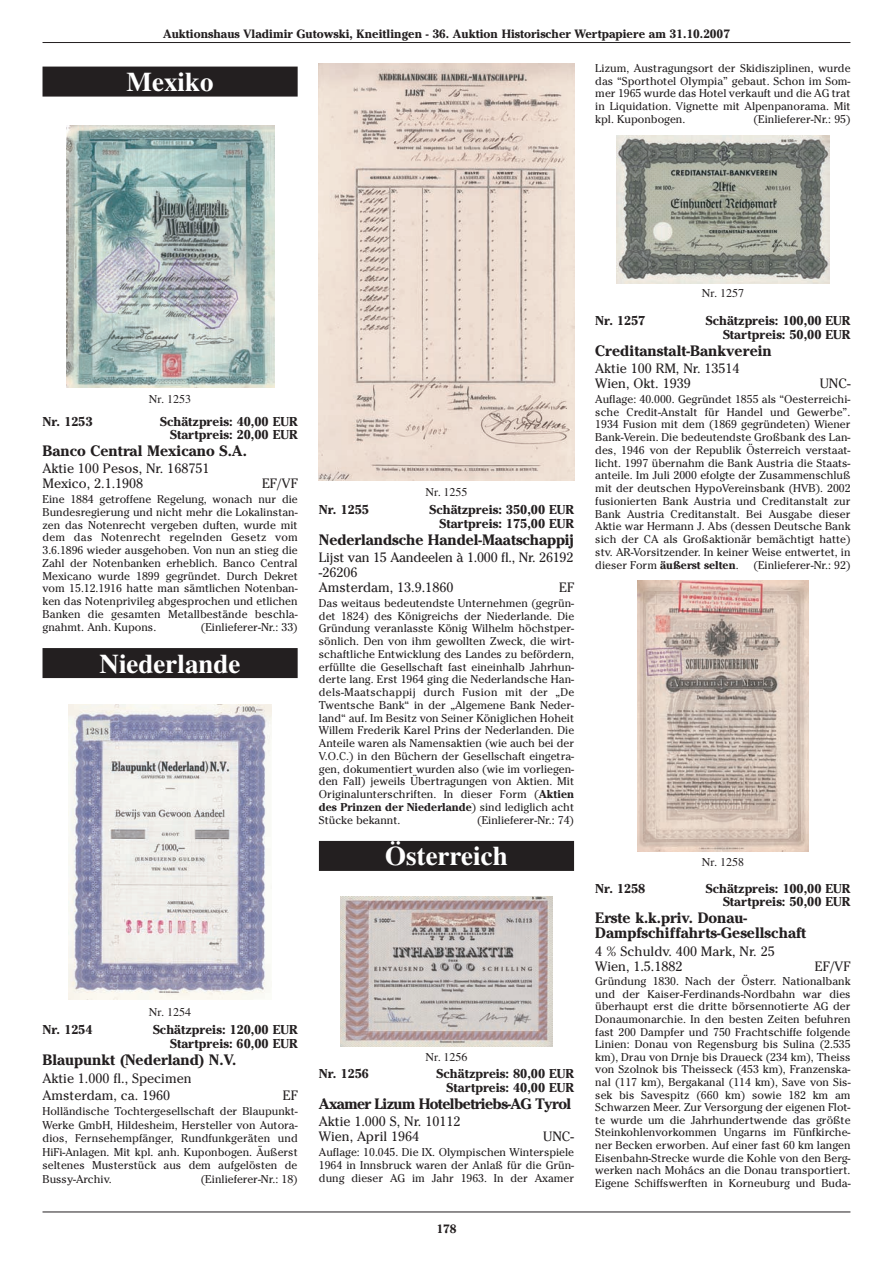
<style>
.page{position:relative;width:893px;height:1263px;background:#fff}
.page>*{position:absolute;margin:0;border:0;box-sizing:border-box;transform-origin:0 0}
.t1{font:700 27px "Times";color:#fff}
.t2{font:700 15px/15px "Cheltenham";color:#231f20}
.t3{font:700 15px "Cheltenham";letter-spacing:-.04em;color:#231f20}
.t4{font:13.5px/15px "Cheltenham";color:#231f20}
.t5{font:700 12.75px/13.5px "Cheltenham";color:#231f20;text-align:right}
.t6{font:700 12px "Cheltenham";color:#231f20}
.t7{font:12px "Times";color:#231f20}
.t8{font:11.25px/12.8px "Cheltenham";color:#231f20;text-align:justify}
.s1{font-weight:700}
</style>
<div class="page">
<div style="left:43px;top:67px;width:255px;height:30px;background:#231f20"></div>
<div style="left:43px;top:648px;width:255px;height:30px;background:#231f20"></div>
<div style="left:319px;top:841px;width:255px;height:30px;background:#231f20"></div>
<hr style="left:43px;top:42px;width:807px;height:1px;background:#231f20">
<hr style="left:43px;top:1211px;width:807px;height:1px;background:#231f20">
<img style="left:66px;top:125px;width:208px;height:262px">
<img style="left:69px;top:704px;width:202px;height:295px">
<img style="left:319px;top:64px;width:255px;height:416px">
<img style="left:341px;top:897px;width:211px;height:149px">
<img style="left:617px;top:135px;width:212px;height:148px">
<img style="left:637px;top:580px;width:172px;height:271px">
<p class="t6" style="left:163px;top:27px;width:568px">Auktionshaus Vladimir Gutowski, Kneitlingen - 36. Auktion Historischer Wertpapiere am 31.10.2007</p>
<h1 class="t1" style="left:127px;top:66px;width:88px">Mexiko</h1>
<p class="t8" style="left:595px;top:62px;width:257px">Lizum, Austragungsort der Skidisziplinen, wurde das “Sporthotel Olympia” gebaut. Schon im Som&shy;mer 1965 wurde das Hotel verkauft und die AG trat in Liquidation. Vignette mit Alpenpanorama. Mit kpl. Kuponbogen.</p>
<p class="t8" style="left:754px;top:113px;width:98px">(Einlieferer-Nr.: 95)</p>
<p class="t7" style="left:149px;top:392px;width:44px">Nr. 1253</p>
<p class="t5" style="left:43px;top:414px;width:52px">Nr. 1253</p>
<p class="t5" style="left:160px;top:414px;width:139px">Schätzpreis: 40,00 EUR<br>Startpreis: 20,00 EUR</p>
<h2 class="t2" style="left:43px;top:443px;width:206px">Banco Central Mexicano S.A.</h2>
<p class="t4" style="left:43px;top:461px;width:168px">Aktie 100 Pesos, Nr. 168751<br>Mexico, 2.1.1908</p>
<p class="t4" style="left:262px;top:476px;width:37px">EF/VF</p>
<p class="t8" style="left:43px;top:493px;width:257px">Eine 1884 getroffene Regelung, wonach nur die Bundesregierung und nicht mehr die Lokalinstan&shy;zen das Notenrecht vergeben duften, wurde mit dem das Notenrecht regelnden Gesetz vom 3.6.1896 wieder ausgehoben. Von nun an stieg die Zahl der Notenbanken erheblich. Banco Central Mexicano wurde 1899 gegründet. Durch Dekret vom 15.12.1916 hatte man sämtlichen Notenban&shy;ken das Notenprivileg abgesprochen und etlichen Banken die gesamten Metallbestände beschla&shy;gnahmt. Anh. Kupons.</p>
<p class="t8" style="left:201px;top:620px;width:98px">(Einlieferer-Nr.: 33)</p>
<h1 class="t1" style="left:100px;top:647px;width:142px">Niederlande</h1>
<p class="t7" style="left:425px;top:485px;width:44px">Nr. 1255</p>
<p class="t5" style="left:319px;top:503px;width:52px">Nr. 1255</p>
<p class="t5" style="left:429px;top:503px;width:146px">Schätzpreis: 350,00 EUR<br>Startpreis: 175,00 EUR</p>
<h2 class="t2" style="left:319px;top:532px;width:256px">Nederlandsche Handel-Maatschappij</h2>
<p class="t4" style="left:319px;top:550px;width:256px">Lijst van 15 Aandeelen à 1.000 fl., Nr. 26192 -26206<br>Amsterdam, 13.9.1860</p>
<p class="t4" style="left:559px;top:580px;width:16px">EF</p>
<p class="t8" style="left:319px;top:596px;width:257px">Das weitaus bedeutendste Unternehmen (gegrün&shy;det 1824) des Königreichs der Niederlande. Die Gründung veranlasste König Wilhelm höchstper&shy;sönlich. Den von ihm gewollten Zweck, die wirt&shy;schaftliche Entwicklung des Landes zu befördern, erfüllte die Gesellschaft fast eineinhalb Jahrhun&shy;derte lang. Erst 1964 ging die Nederlandsche Han&shy;dels-Maatschappij durch Fusion mit der „De Twentsche Bank“ in der „Algemene Bank Neder&shy;land“ auf. Im Besitz von Seiner Königlichen Hoheit Willem Frederik Karel Prins der Nederlanden. Die Anteile waren als Namensaktien (wie auch bei der V.O.C.) in den Büchern der Gesellschaft eingetra&shy;gen, dokumentiert wurden also (wie im vorliegen&shy;den Fall) jeweils Übertragungen von Aktien. Mit Originalunterschriften. In dieser Form (<span class="s1">Aktien des Prinzen der Niederlande</span>) sind lediglich acht Stücke bekannt.</p>
<p class="t8" style="left:477px;top:813px;width:98px">(Einlieferer-Nr.: 74)</p>
<h1 class="t1" style="left:385px;top:840px;width:124px">Österreich</h1>
<p class="t7" style="left:149px;top:1005px;width:44px">Nr. 1254</p>
<p class="t5" style="left:43px;top:1023px;width:52px">Nr. 1254</p>
<p class="t5" style="left:153px;top:1023px;width:146px">Schätzpreis: 120,00 EUR<br>Startpreis: 60,00 EUR</p>
<h2 class="t2" style="left:43px;top:1052px;width:195px">Blaupunkt (Nederland) N.V.</h2>
<p class="t4" style="left:43px;top:1070px;width:151px;line-height:16.5px">Aktie 1.000 fl., Specimen<br>Amsterdam, ca. 1960</p>
<p class="t4" style="left:283px;top:1088px;width:16px">EF</p>
<p class="t8" style="left:43px;top:1105px;width:257px;line-height:13.5px">Holländische Tochtergesellschaft der Blaupunkt-Werke GmbH, Hildesheim, Hersteller von Autora&shy;dios, Fernsehempfänger, Rundfunkgeräten und HiFi-Anlagen. Mit kpl. anh. Kuponbogen. Äußerst seltenes Musterstück aus dem aufgelösten de Bussy-Archiv.</p>
<p class="t8" style="left:201px;top:1173px;width:98px">(Einlieferer-Nr.: 18)</p>
<p class="t7" style="left:425px;top:1049px;width:44px">Nr. 1256</p>
<p class="t5" style="left:319px;top:1067px;width:52px">Nr. 1256</p>
<p class="t5" style="left:437px;top:1067px;width:139px">Schätzpreis: 80,00 EUR<br>Startpreis: 40,00 EUR</p>
<h2 class="t3" style="left:319px;top:1095px;width:254px">Axamer Lizum Hotelbetriebs-AG Tyrol</h2>
<p class="t4" style="left:319px;top:1114px;width:143px">Aktie 1.000 S, Nr. 10112<br>Wien, April 1964</p>
<p class="t4" style="left:543px;top:1129px;width:32px">UNC-</p>
<p class="t8" style="left:319px;top:1146px;width:257px">Auflage: 10.045. Die IX. Olympischen Winterspiele 1964 in Innsbruck waren der Anlaß für die Grün&shy;dung dieser AG im Jahr 1963. In der Axamer</p>
<p class="t6" style="left:436px;top:1222px;width:22px">178</p>
<p class="t7" style="left:702px;top:286px;width:44px">Nr. 1257</p>
<p class="t5" style="left:595px;top:314px;width:52px">Nr. 1257</p>
<p class="t5" style="left:706px;top:314px;width:146px">Schätzpreis: 100,00 EUR<br>Startpreis: 50,00 EUR</p>
<h2 class="t2" style="left:595px;top:343px;width:178px">Creditanstalt-Bankverein</h2>
<p class="t4" style="left:595px;top:361px;width:146px">Aktie 100 RM, Nr. 13514<br>Wien, Okt. 1939</p>
<p class="t4" style="left:820px;top:376px;width:32px">UNC-</p>
<p class="t8" style="left:595px;top:393px;width:257px">Auflage: 40.000. Gegründet 1855 als “Oesterreichi&shy;sche Credit-Anstalt für Handel und Gewerbe”.<br>1934 Fusion mit dem (1869 gegründeten) Wiener Bank-Verein. Die bedeutendste Großbank des Lan&shy;des, 1946 von der Republik Österreich verstaat&shy;licht. 1997 übernahm die Bank Austria die Staats&shy;anteile. Im Juli 2000 efolgte der Zusammenschluß mit der deutschen HypoVereinsbank (HVB). 2002 fusionierten Bank Austria und Creditanstalt zur Bank Austria Creditanstalt. Bei Ausgabe dieser Aktie war Hermann J. Abs (dessen Deutsche Bank sich der CA als Großaktionär bemächtigt hatte) stv. AR-Vorsitzender. In keiner Weise entwertet, in dieser Form <span class="s1">äußerst selten</span>.</p>
<p class="t8" style="left:754px;top:558px;width:98px">(Einlieferer-Nr.: 92)</p>
<p class="t7" style="left:702px;top:855px;width:44px">Nr. 1258</p>
<p class="t5" style="left:595px;top:881px;width:52px">Nr. 1258</p>
<p class="t5" style="left:706px;top:881px;width:146px">Schätzpreis: 100,00 EUR<br>Startpreis: 50,00 EUR</p>
<h2 class="t2" style="left:595px;top:911px;width:212px">Erste k.k.priv. Donau-<br>Dampfschiffahrts-Gesellschaft</h2>
<p class="t4" style="left:595px;top:943px;width:181px">4 % Schuldv. 400 Mark, Nr. 25<br>Wien, 1.5.1882</p>
<p class="t4" style="left:815px;top:958px;width:37px">EF/VF</p>
<p class="t8" style="left:595px;top:975px;width:257px">Gründung 1830. Nach der Österr. Nationalbank und der Kaiser-Ferdinands-Nordbahn war dies überhaupt erst die dritte börsennotierte AG der Donaumonarchie. In den besten Zeiten befuhren fast 200 Dampfer und 750 Frachtschiffe folgende Linien: Donau von Regensburg bis Sulina (2.535 km), Drau von Drnje bis Draueck (234 km), Theiss von Szolnok bis Theisseck (453 km), Franzenska&shy;nal (117 km), Bergakanal (114 km), Save von Sis&shy;sek bis Savespitz (660 km) sowie 182 km am Schwarzen Meer. Zur Versorgung der eigenen Flot&shy;te wurde um die Jahrhundertwende das größte Steinkohlenvorkommen Ungarns im Fünfkirche&shy;ner Becken erworben. Auf einer fast 60 km langen Eisenbahn-Strecke wurde die Kohle von den Berg&shy;werken nach Mohács an die Donau transportiert.<br>Eigene Schiffswerften in Korneuburg und Buda-</p>
</div>
